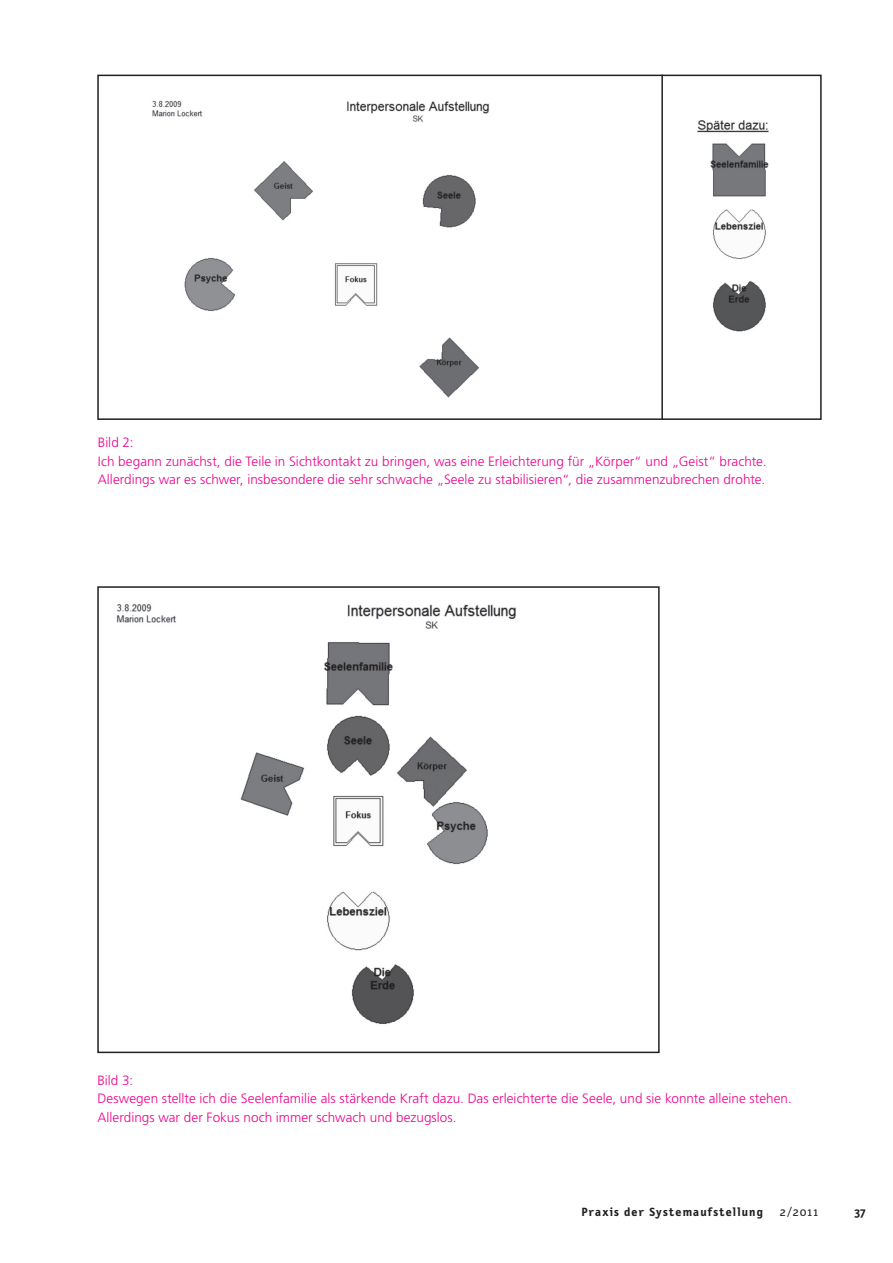
<style>
.page{position:relative;width:893px;height:1263px;background:#fff}
.page>*{position:absolute;margin:0;border:0;box-sizing:border-box;transform-origin:0 0}
.t1{font:300 13.5px/18.8px "Frutiger";color:#ed028c}
.t2{font:700 12px "Letter Gothic Text";letter-spacing:.09em;color:#231f20;scale:1.05 1}
.t3{font:12px "Letter Gothic Text";color:#231f20;scale:1.05 1}
</style>
<div class="page">
<img style="left:126px;top:74px;width:679px;height:324px">
<div style="left:97px;top:75px;width:725px;height:345px;border:2px solid #231f20"></div>
<hr style="left:661px;top:75px;width:2px;height:344px;background:#231f20">
<img style="left:116px;top:604px;width:400px;height:420px">
<div style="left:97px;top:586px;width:563px;height:467px;border:2px solid #231f20"></div>
<p class="t1" style="left:98px;top:433px;width:670px">Bild 2:<br>Ich begann zunächst, die Teile in Sichtkontakt zu bringen, was eine Erleichterung für „Körper“ und „Geist“ brachte.<br>Allerdings war es schwer, insbesondere die sehr schwache „Seele zu stabilisieren“, die zusammenzubrechen drohte.</p>
<p class="t1" style="left:97px;top:1070px;width:696px">Bild 3:<br>Deswegen stellte ich die Seelenfamilie als stärkende Kraft dazu. Das erleichterte die Seele, und sie konnte alleine stehen.<br>Allerdings war der Fokus noch immer schwach und bezugslos.</p>
<p class="t2" style="left:581px;top:1205px;width:175px">Praxis der Systemaufstellung</p>
<p class="t3" style="left:780px;top:1205px;width:38px">2/2011</p>
<p class="t2" style="left:854px;top:1205px;width:12px">37</p>
</div>
